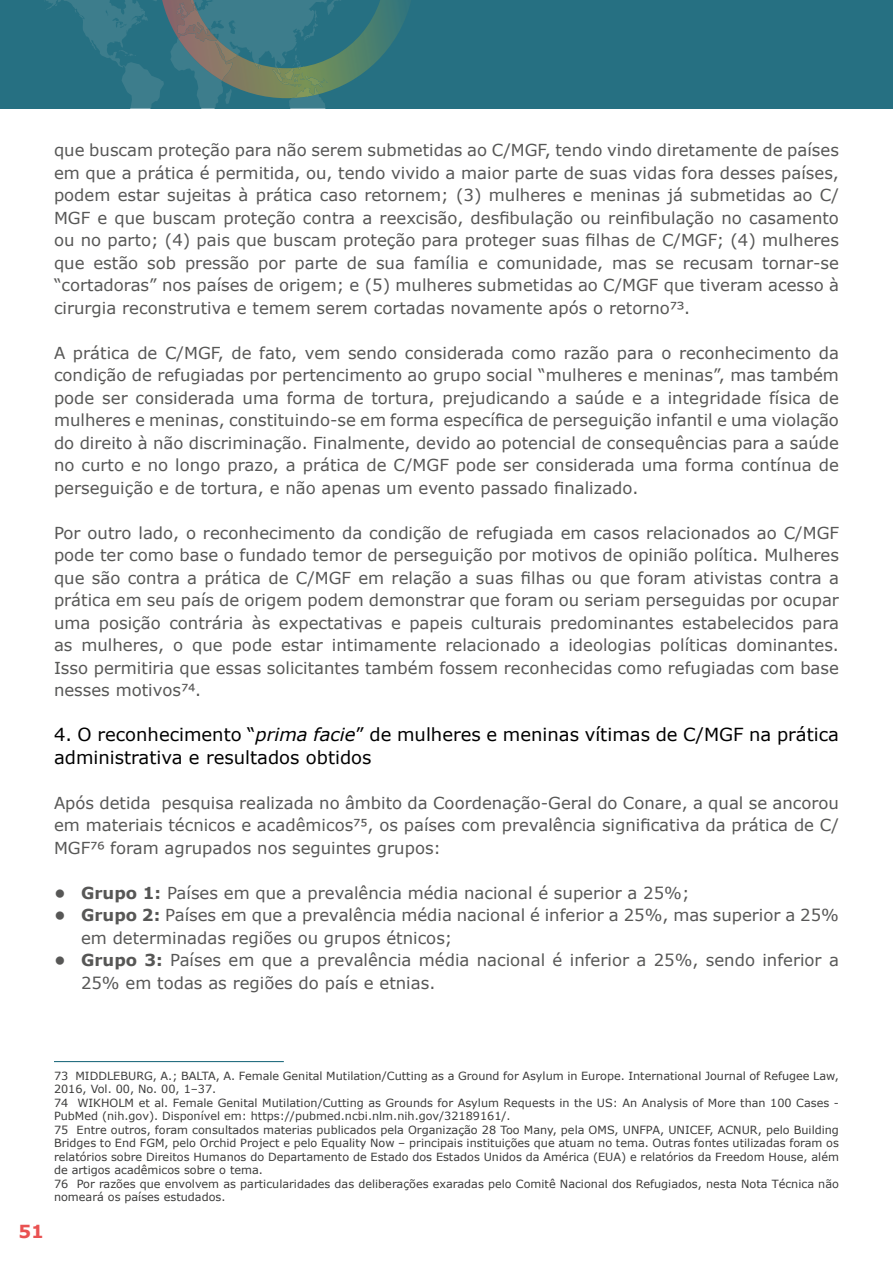
<style>
.page{position:relative;width:893px;height:1263px;background:#fff}
.page>*{position:absolute;margin:0;border:0;box-sizing:border-box;transform-origin:0 0}
.t1{font:18px/22.5px "Verdana";color:#000}
.t2{font:700 18px "Verdana";color:#e95252}
.t3{font:16.5px/22.5px "Verdana";color:#575756;text-align:justify}
.t4{font:11.25px/13.5px "Verdana";color:#3c3c3b}
.s1{font-style:italic}
.s2{font-weight:700}
</style>
<div class="page">
<div style="left:0;top:0;width:893px;height:108px;background:#267082"></div>
<svg style="left:43px;top:0;width:337px;height:109px"></svg>
<hr style="left:54px;top:1061px;width:230px;height:1px;background:#277082">
<p class="t3" style="left:54px;top:139px;width:786px">que buscam proteção para não serem submetidas ao C/MGF, tendo vindo diretamente de países em que a prática é permitida, ou, tendo vivido a maior parte de suas vidas fora desses países, podem estar sujeitas à prática caso retornem; (3) mulheres e meninas já submetidas ao C/ MGF e que buscam proteção contra a reexcisão, desfibulação ou reinfibulação no casamento ou no parto; (4) pais que buscam proteção para proteger suas filhas de C/MGF; (4) mulheres que estão sob pressão por parte de sua família e comunidade, mas se recusam tornar-se “cortadoras” nos países de origem; e (5) mulheres submetidas ao C/MGF que tiveram acesso à cirurgia reconstrutiva e temem serem cortadas novamente após o retorno73.</p>
<p class="t3" style="left:54px;top:341px;width:786px">A prática de C/MGF, de fato, vem sendo considerada como razão para o reconhecimento da condição de refugiadas por pertencimento ao grupo social “mulheres e meninas”, mas também pode ser considerada uma forma de tortura, prejudicando a saúde e a integridade física de mulheres e meninas, constituindo-se em forma específica de perseguição infantil e uma violação do direito à não discriminação. Finalmente, devido ao potencial de consequências para a saúde no curto e no longo prazo, a prática de C/MGF pode ser considerada uma forma contínua de perseguição e de tortura, e não apenas um evento passado finalizado.</p>
<p class="t3" style="left:54px;top:521px;width:786px">Por outro lado, o reconhecimento da condição de refugiada em casos relacionados ao C/MGF pode ter como base o fundado temor de perseguição por motivos de opinião política. Mulheres que são contra a prática de C/MGF em relação a suas filhas ou que foram ativistas contra a prática em seu país de origem podem demonstrar que foram ou seriam perseguidas por ocupar uma posição contrária às expectativas e papeis culturais predominantes estabelecidos para as mulheres, o que pode estar intimamente relacionado a ideologias políticas dominantes.<br>Isso permitiria que essas solicitantes também fossem reconhecidas como refugiadas com base nesses motivos74.</p>
<p class="t1" style="left:54px;top:723px;width:786px">4. O reconhecimento “<span class="s1">prima facie</span>” de mulheres e meninas vítimas de C/MGF na prática administrativa e resultados obtidos</p>
<p class="t3" style="left:54px;top:791px;width:786px">Após detida pesquisa realizada no âmbito da Coordenação-Geral do Conare, a qual se ancorou em materiais técnicos e acadêmicos75, os países com prevalência significativa da prática de C/ MGF76 foram agrupados nos seguintes grupos:</p>
<p class="t3" style="left:54px;top:881px;width:637px"><span class="s2">• Grupo 1:</span> Países em que a prevalência média nacional é superior a 25%;</p>
<p class="t3" style="left:81px;top:904px;width:759px;text-indent:-27px"><span class="s2">• Grupo 2:</span> Países em que a prevalência média nacional é inferior a 25%, mas superior a 25% em determinadas regiões ou grupos étnicos;</p>
<p class="t3" style="left:81px;top:949px;width:759px;text-indent:-27px"><span class="s2">• Grupo 3:</span> Países em que a prevalência média nacional é inferior a 25%, sendo inferior a<br>25% em todas as regiões do país e etnias.</p>
<p class="t2" style="left:18px;top:1219px;width:27px">51</p>
<p class="t4" style="left:54px;top:1068px;width:786px">73 MIDDLEBURG, A.; BALTA, A. Female Genital Mutilation/Cutting as a Ground for Asylum in Europe. International Journal of Refugee Law, 2016, Vol. 00, No. 00, 1–37.<br>74 WIKHOLM et al. Female Genital Mutilation/Cutting as Grounds for Asylum Requests in the US: An Analysis of More than 100 Cases - PubMed (nih.gov). Disponível em: https://pubmed.ncbi.nlm.nih.gov/32189161/.<br>75 Entre outros, foram consultados materias publicados pela Organização 28 Too Many, pela OMS, UNFPA, UNICEF, ACNUR, pelo Building Bridges to End FGM, pelo Orchid Project e pelo Equality Now – principais instituições que atuam no tema. Outras fontes utilizadas foram os relatórios sobre Direitos Humanos do Departamento de Estado dos Estados Unidos da América (EUA) e relatórios da Freedom House, além de artigos acadêmicos sobre o tema.<br>76 Por razões que envolvem as particularidades das deliberações exaradas pelo Comitê Nacional dos Refugiados, nesta Nota Técnica não nomeará os países estudados.</p>
</div>
